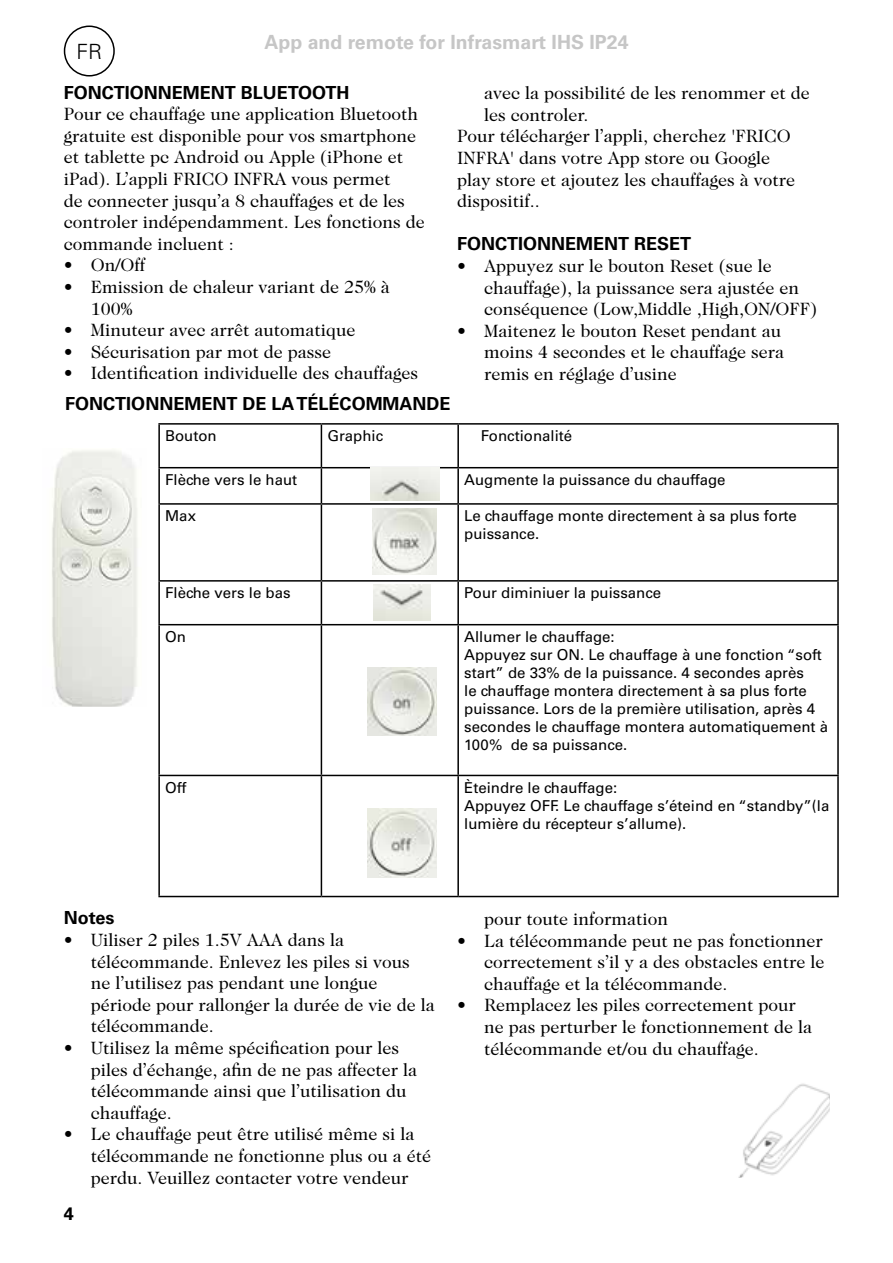
<style>
.page{position:relative;width:893px;height:1263px;background:#fff}
.page>*{position:absolute;margin:0;border:0;box-sizing:border-box;transform-origin:0 0}
.t1{font:300 21px "Univers";color:#000}
.t2{font:700 19.5px "Univers";color:#c6c6c6}
.t3{font:18px/21.6px "Caslon Two Twenty Four";color:#000}
.t4{font:700 18px "Univers";color:#000}
.t5{font:15px/18px "Univers";color:#000}
</style>
<div class="page">
<div style="left:64px;top:26px;width:51px;height:51px;border:2px solid #000;border-radius:50%"></div>
<hr style="left:158px;top:423px;width:163px;height:2px;background:#000">
<hr style="left:158px;top:425px;width:2px;height:42px;background:#000">
<hr style="left:321px;top:423px;width:137px;height:2px;background:#000">
<hr style="left:321px;top:425px;width:1px;height:42px;background:#000">
<hr style="left:458px;top:423px;width:381px;height:2px;background:#000">
<hr style="left:457px;top:425px;width:2px;height:42px;background:#000">
<hr style="left:837px;top:425px;width:2px;height:42px;background:#000">
<hr style="left:158px;top:467px;width:163px;height:1px;background:#000">
<hr style="left:158px;top:468px;width:2px;height:35px;background:#000">
<hr style="left:321px;top:467px;width:137px;height:1px;background:#000">
<hr style="left:321px;top:468px;width:1px;height:35px;background:#000">
<hr style="left:458px;top:467px;width:381px;height:1px;background:#000">
<hr style="left:457px;top:468px;width:2px;height:35px;background:#000">
<hr style="left:837px;top:468px;width:2px;height:35px;background:#000">
<hr style="left:158px;top:503px;width:163px;height:2px;background:#000">
<hr style="left:158px;top:505px;width:2px;height:75px;background:#000">
<hr style="left:321px;top:503px;width:137px;height:2px;background:#000">
<hr style="left:321px;top:505px;width:1px;height:75px;background:#000">
<hr style="left:458px;top:503px;width:381px;height:2px;background:#000">
<hr style="left:457px;top:505px;width:2px;height:75px;background:#000">
<hr style="left:837px;top:505px;width:2px;height:75px;background:#000">
<hr style="left:158px;top:580px;width:163px;height:2px;background:#000">
<hr style="left:158px;top:582px;width:2px;height:42px;background:#000">
<hr style="left:321px;top:580px;width:137px;height:2px;background:#000">
<hr style="left:321px;top:582px;width:1px;height:42px;background:#000">
<hr style="left:458px;top:580px;width:381px;height:2px;background:#000">
<hr style="left:457px;top:582px;width:2px;height:42px;background:#000">
<hr style="left:837px;top:582px;width:2px;height:42px;background:#000">
<hr style="left:158px;top:624px;width:163px;height:1px;background:#000">
<hr style="left:158px;top:625px;width:2px;height:150px;background:#000">
<hr style="left:321px;top:624px;width:137px;height:1px;background:#000">
<hr style="left:321px;top:625px;width:1px;height:150px;background:#000">
<hr style="left:458px;top:624px;width:381px;height:1px;background:#000">
<hr style="left:457px;top:625px;width:2px;height:150px;background:#000">
<hr style="left:837px;top:625px;width:2px;height:150px;background:#000">
<hr style="left:158px;top:775px;width:163px;height:1px;background:#000">
<hr style="left:158px;top:776px;width:2px;height:120px;background:#000">
<hr style="left:321px;top:775px;width:137px;height:1px;background:#000">
<hr style="left:321px;top:776px;width:1px;height:120px;background:#000">
<hr style="left:458px;top:775px;width:381px;height:1px;background:#000">
<hr style="left:457px;top:776px;width:2px;height:120px;background:#000">
<hr style="left:837px;top:776px;width:2px;height:120px;background:#000">
<hr style="left:158px;top:896px;width:163px;height:1px;background:#000">
<hr style="left:321px;top:896px;width:137px;height:1px;background:#000">
<hr style="left:458px;top:896px;width:381px;height:1px;background:#000">
<img style="left:52px;top:450px;width:86px;height:256px">
<img style="left:368px;top:808px;width:69px;height:69px">
<img style="left:368px;top:668px;width:69px;height:67px">
<img style="left:374px;top:585px;width:57px;height:36px">
<img style="left:372px;top:508px;width:65px;height:66px">
<img style="left:370px;top:468px;width:69px;height:33px">
<img style="left:738px;top:1083px;width:91px;height:95px">
<p class="t2" style="left:264px;top:30px;width:366px">App and remote for Infrasmart IHS IP24</p>
<p class="t1" style="left:77px;top:39px;width:27px">FR</p>
<p class="t4" style="left:64px;top:82px;width:287px">FONCTIONNEMENT BLUETOOTH</p>
<p class="t3" style="left:64px;top:103px;width:363px">Pour ce chauffage une application Bluetooth gratuite est disponible pour vos smartphone et tablette pc Android ou Apple (iPhone et iPad). L’appli FRICO INFRA vous permet<br>de connecter jusqu’a 8 chauffages et de les controler indépendamment. Les fonctions de commande incluent :</p>
<p class="t3" style="left:64px;top:254px;width:83px">• On/Off</p>
<p class="t3" style="left:91px;top:276px;width:301px;text-indent:-27px">• Emission de chaleur variant de 25% à<br>100%</p>
<p class="t3" style="left:64px;top:319px;width:293px">• Minuteur avec arrêt automatique</p>
<p class="t3" style="left:64px;top:341px;width:269px">• Sécurisation par mot de passe</p>
<p class="t3" style="left:64px;top:362px;width:356px">• Identification individuelle des chauffages</p>
<p class="t3" style="left:484px;top:82px;width:327px">avec la possibilité de les renommer et de</p>
<p class="t3" style="left:484px;top:104px;width:106px">les controler.</p>
<p class="t3" style="left:457px;top:125px;width:335px">Pour télécharger l’appli, cherchez 'FRICO</p>
<p class="t3" style="left:457px;top:147px;width:315px">INFRA' dans votre App store ou Google</p>
<p class="t3" style="left:457px;top:168px;width:340px">play store et ajoutez les chauffages à votre</p>
<p class="t3" style="left:457px;top:190px;width:84px">dispositif..</p>
<p class="t4" style="left:457px;top:233px;width:236px">FONCTIONNEMENT RESET</p>
<p class="t3" style="left:484px;top:255px;width:335px;text-indent:-27px">• Appuyez sur le bouton Reset (sue le chauffage), la puissance sera ajustée en conséquence (Low,Middle ,High,ON/OFF)</p>
<p class="t3" style="left:484px;top:320px;width:302px;text-indent:-27px">• Maitenez le bouton Reset pendant au moins 4 secondes et le chauffage sera remis en réglage d’usine</p>
<p class="t4" style="left:65px;top:393px;width:387px">FONCTIONNEMENT DE LA TÉLÉCOMMANDE</p>
<p class="t5" style="left:165px;top:427px;width:53px">Bouton</p>
<p class="t5" style="left:327px;top:427px;width:57px">Graphic</p>
<p class="t5" style="left:481px;top:427px;width:93px">Fonctionalité</p>
<p class="t5" style="left:165px;top:471px;width:134px">Flèche vers le haut</p>
<p class="t5" style="left:464px;top:471px;width:263px">Augmente la puissance du chauffage</p>
<p class="t5" style="left:165px;top:507px;width:32px">Max</p>
<p class="t5" style="left:464px;top:507px;width:334px">Le chauffage monte directement à sa plus forte puissance.</p>
<p class="t5" style="left:165px;top:584px;width:127px">Flèche vers le bas</p>
<p class="t5" style="left:464px;top:584px;width:199px">Pour diminiuer la puissance</p>
<p class="t5" style="left:165px;top:628px;width:22px">On</p>
<p class="t5" style="left:464px;top:628px;width:365px">Allumer le chauffage:<br>Appuyez sur ON. Le chauffage à une fonction “soft start” de 33% de la puissance. 4 secondes après<br>le chauffage montera directement à sa plus forte puissance. Lors de la première utilisation, après 4 secondes le chauffage montera automatiquement à 100% de sa puissance.</p>
<p class="t5" style="left:165px;top:778px;width:23px">Off</p>
<p class="t5" style="left:464px;top:778px;width:367px">Èteindre le chauffage:<br>Appuyez OFF. Le chauffage s’éteind en “standby”(la lumière du récepteur s’allume).</p>
<p class="t4" style="left:64px;top:907px;width:52px">Notes</p>
<p class="t3" style="left:91px;top:929px;width:346px;text-indent:-27px">• Uiliser 2 piles 1.5V AAA dans la télécommande. Enlevez les piles si vous<br>ne l’utilisez pas pendant une longue période pour rallonger la durée de vie de la télécommande.</p>
<p class="t3" style="left:91px;top:1037px;width:328px;text-indent:-27px">• Utilisez la même spécification pour les piles d’échange, afin de ne pas affecter la télécommande ainsi que l’utilisation du chauffage.</p>
<p class="t3" style="left:91px;top:1123px;width:342px;text-indent:-27px">• Le chauffage peut être utilisé même si la télécommande ne fonctionne plus ou a été perdu. Veuillez contacter votre vendeur</p>
<p class="t4" style="left:64px;top:1203px;width:12px">4</p>
<p class="t3" style="left:484px;top:908px;width:185px">pour toute information</p>
<p class="t3" style="left:484px;top:929px;width:342px;text-align:justify;text-indent:-27px">• La télécommande peut ne pas fonctionner correctement s’il y a des obstacles entre le chauffage et la télécommande.</p>
<p class="t3" style="left:484px;top:994px;width:330px;text-indent:-27px">• Remplacez les piles correctement pour ne pas perturber le fonctionnement de la télécommande et/ou du chauffage.</p>
</div>
